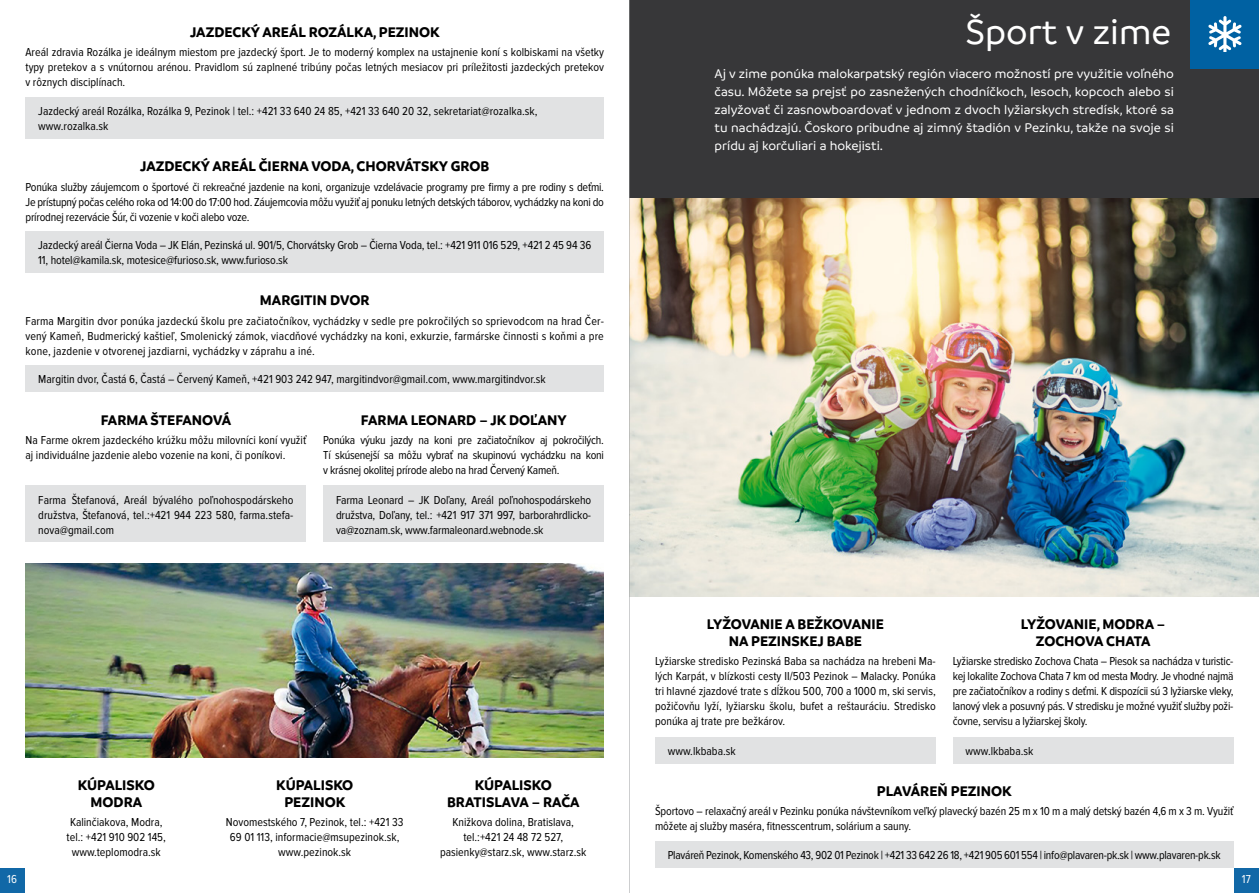
<style>
.page{position:relative;width:1259px;height:893px;background:#fff}
.page>*{position:absolute;margin:0;border:0;box-sizing:border-box;transform-origin:0 0}
.t1{font:500 37.5px "Branding";color:#fff}
.t2{font:700 15px/16.5px "Branding";color:#000;text-align:center}
.t3{font:500 13.5px/18px "Branding";color:#fff;text-align:justify}
.t4{font:12px/15px "Proxima Nova Cond";color:#000;text-align:justify}
.t5{font:12px "Proxima Nova Cond";letter-spacing:-.02em;color:#000}
.t6{font:12px "Proxima Nova Cond";color:#fff}
</style>
<div class="page">
<img style="left:26px;top:563px;width:578px;height:195px">
<div style="left:629px;top:0;width:630px;height:296px;background:#373739"></div>
<img style="left:630px;top:198px;width:629px;height:398px">
<div style="left:1191px;top:0;width:68px;height:68px;background:#0061a2"></div>
<svg style="left:1208px;top:16px;width:33px;height:36px"></svg>
<div style="left:1234px;top:869px;width:25px;height:24px;background:#1168a7"></div>
<div style="left:0;top:869px;width:25px;height:24px;background:#1168a7"></div>
<div style="left:26px;top:97px;width:578px;height:41px;background:#e1e2e3"></div>
<div style="left:655px;top:737px;width:280px;height:26px;background:#e1e2e3"></div>
<div style="left:655px;top:841px;width:578px;height:26px;background:#e1e2e3"></div>
<div style="left:26px;top:486px;width:280px;height:56px;background:#e1e2e3"></div>
<div style="left:26px;top:365px;width:578px;height:27px;background:#e1e2e3"></div>
<div style="left:26px;top:231px;width:578px;height:42px;background:#e1e2e3"></div>
<div style="left:952px;top:737px;width:281px;height:26px;background:#e1e2e3"></div>
<div style="left:323px;top:486px;width:281px;height:56px;background:#e1e2e3"></div>
<hr style="left:629px;top:0;width:1px;height:893px;background:#9c9e9f">
<p class="t2" style="left:190px;top:24px;width:251px">JAZDECKÝ AREÁL ROZÁLKA, PEZINOK</p>
<p class="t4" style="left:26px;top:45px;width:580px">Areál zdravia Rozálka je ideálnym miestom pre jazdecký šport. Je to moderný komplex na ustajnenie koní s kolbiskami na všetky typy pretekov a s vnútornou arénou. Pravidlom sú zaplnené tribúny počas letných mesiacov pri príležitosti jazdeckých pretekov v rôznych disciplínach.</p>
<p class="t4" style="left:38px;top:104px;width:501px">Jazdecký areál Rozálka, Rozálka 9, Pezinok | tel.: +421 33 640 24 85, +421 33 640 20 32, sekretariat@rozalka.sk, www.rozalka.sk</p>
<p class="t2" style="left:140px;top:158px;width:351px">JAZDECKÝ AREÁL ČIERNA VODA, CHORVÁTSKY GROB</p>
<p class="t4" style="left:26px;top:179px;width:580px">Ponúka služby záujemcom o športové či rekreačné jazdenie na koni, organizuje vzdelávacie programy pre firmy a pre rodiny s deťmi.<br>Je prístupný počas celého roka od 14:00 do 17:00 hod. Záujemcovia môžu využiť aj ponuku letných detských táborov, vychádzky na koni do prírodnej rezervácie Šúr, či vozenie v koči alebo voze.</p>
<p class="t4" style="left:38px;top:238px;width:554px">Jazdecký areál Čierna Voda – JK Elán, Pezinská ul. 901/5, Chorvátsky Grob – Čierna Voda, tel.: +421 911 016 529, +421 2 45 94 36<br>11, hotel@kamila.sk, motesice@furioso.sk, www.furioso.sk</p>
<p class="t2" style="left:260px;top:292px;width:111px">MARGITIN DVOR</p>
<p class="t4" style="left:26px;top:313px;width:580px">Farma Margitin dvor ponúka jazdeckú školu pre začiatočníkov, vychádzky v sedle pre pokročilých so sprievodcom na hrad Čer&shy;vený Kameň, Budmerický kaštieľ, Smolenický zámok, viacdňové vychádzky na koni, exkurzie, farmárske činnosti s koňmi a pre kone, jazdenie v otvorenej jazdiarni, vychádzky v záprahu a iné.</p>
<p class="t4" style="left:38px;top:372px;width:509px">Margitin dvor, Častá 6, Častá – Červený Kameň, +421 903 242 947, margitindvor@gmail.com, www.margitindvor.sk</p>
<p class="t2" style="left:101px;top:411px;width:132px">FARMA ŠTEFANOVÁ</p>
<p class="t4" style="left:26px;top:433px;width:282px">Na Farme okrem jazdeckého krúžku môžu milovníci koní využiť aj individuálne jazdenie alebo vozenie na koni, či poníkovi.</p>
<p class="t4" style="left:38px;top:492px;width:257px">Farma Štefanová, Areál bývalého poľnohospodárskeho družstva, Štefanová, tel.:+421 944 223 580, farma.stefa&shy;nova@gmail.com</p>
<p class="t2" style="left:361px;top:411px;width:207px">FARMA LEONARD – JK DOĽANY</p>
<p class="t4" style="left:323px;top:433px;width:282px">Ponúka výuku jazdy na koni pre začiatočníkov aj pokročilých.<br>Tí skúsenejší sa môžu vybrať na skupinovú vychádzku na koni v krásnej okolitej prírode alebo na hrad Červený Kameň.</p>
<p class="t4" style="left:336px;top:492px;width:257px">Farma Leonard – JK Doľany, Areál poľnohospodárskeho družstva, Doľany, tel.: +421 917 371 997, barborahrdlicko&shy;va@zoznam.sk, www.farmaleonard.webnode.sk</p>
<p class="t2" style="left:78px;top:777px;width:79px">KÚPALISKO<br>MODRA</p>
<p class="t4" style="left:67px;top:815px;width:101px;text-align:center">Kalinčiakova, Modra, tel.: +421 910 902 145, www.teplomodra.sk</p>
<p class="t2" style="left:276px;top:777px;width:79px">KÚPALISKO<br>PEZINOK</p>
<p class="t4" style="left:226px;top:815px;width:179px;text-align:center">Novomestského 7, Pezinok, tel.: +421 33<br>69 01 113, informacie@msupezinok.sk, www.pezinok.sk</p>
<p class="t2" style="left:447px;top:777px;width:134px">KÚPALISKO<br>BRATISLAVA – RAČA</p>
<p class="t4" style="left:440px;top:815px;width:148px;text-align:center">Knižkova dolina, Bratislava, tel.:+421 24 48 72 527, pasienky@starz.sk, www.starz.sk</p>
<h1 class="t1" style="left:965px;top:12px;width:207px">Šport v zime</h1>
<p class="t3" style="left:714px;top:65px;width:461px">Aj v zime ponúka malokarpatský región viacero možností pre využitie voľného času. Môžete sa prejsť po zasnežených chodníčkoch, lesoch, kopcoch alebo si zalyžovať či zasnowboardovať v jednom z dvoch lyžiarskych stredísk, ktoré sa tu nachádzajú. Čoskoro pribudne aj zimný štadión v Pezinku, takže na svoje si prídu aj korčuliari a hokejisti.</p>
<p class="t2" style="left:707px;top:616px;width:178px">LYŽOVANIE A BEŽKOVANIE<br>NA PEZINSKEJ BABE</p>
<p class="t4" style="left:655px;top:654px;width:282px">Lyžiarske stredisko Pezinská Baba sa nachádza na hrebeni Ma&shy;lých Karpát, v blízkosti cesty II/503 Pezinok – Malacky. Ponúka tri hlavné zjazdové trate s dĺžkou 500, 700 a 1000 m, ski servis, požičovňu lyží, lyžiarsku školu, bufet a reštauráciu. Stredisko ponúka aj trate pre bežkárov.</p>
<p class="t4" style="left:668px;top:744px;width:69px">www.lkbaba.sk</p>
<p class="t2" style="left:1021px;top:616px;width:146px">LYŽOVANIE, MODRA –<br>ZOCHOVA CHATA</p>
<p class="t4" style="left:952px;top:654px;width:282px">Lyžiarske stredisko Zochova Chata – Piesok sa nachádza v turistic&shy;kej lokalite Zochova Chata 7 km od mesta Modry. Je vhodné najmä pre začiatočníkov a rodiny s deťmi. K dispozícii sú 3 lyžiarske vleky, lanový vlek a posuvný pás. V stredisku je možné využiť služby poži&shy;čovne, servisu a lyžiarskej školy.</p>
<p class="t4" style="left:965px;top:744px;width:69px">www.lkbaba.sk</p>
<p class="t2" style="left:877px;top:783px;width:136px">PLAVÁREŇ PEZINOK</p>
<p class="t4" style="left:655px;top:804px;width:580px">Športovo – relaxačný areál v Pezinku ponúka návštevníkom veľký plavecký bazén 25 m x 10 m a malý detský bazén 4,6 m x 3 m. Využiť môžete aj služby maséra, fitnesscentrum, solárium a sauny.</p>
<p class="t5" style="left:668px;top:848px;width:554px">Plaváreň Pezinok, Komenského 43, 902 01 Pezinok | +421 33 642 26 18, +421 905 601 554 | info@plavaren-pk.sk | www.plavaren-pk.sk</p>
<p class="t6" style="left:7px;top:873px;width:11px">16</p>
<p class="t6" style="left:1242px;top:873px;width:10px">17</p>
</div>
